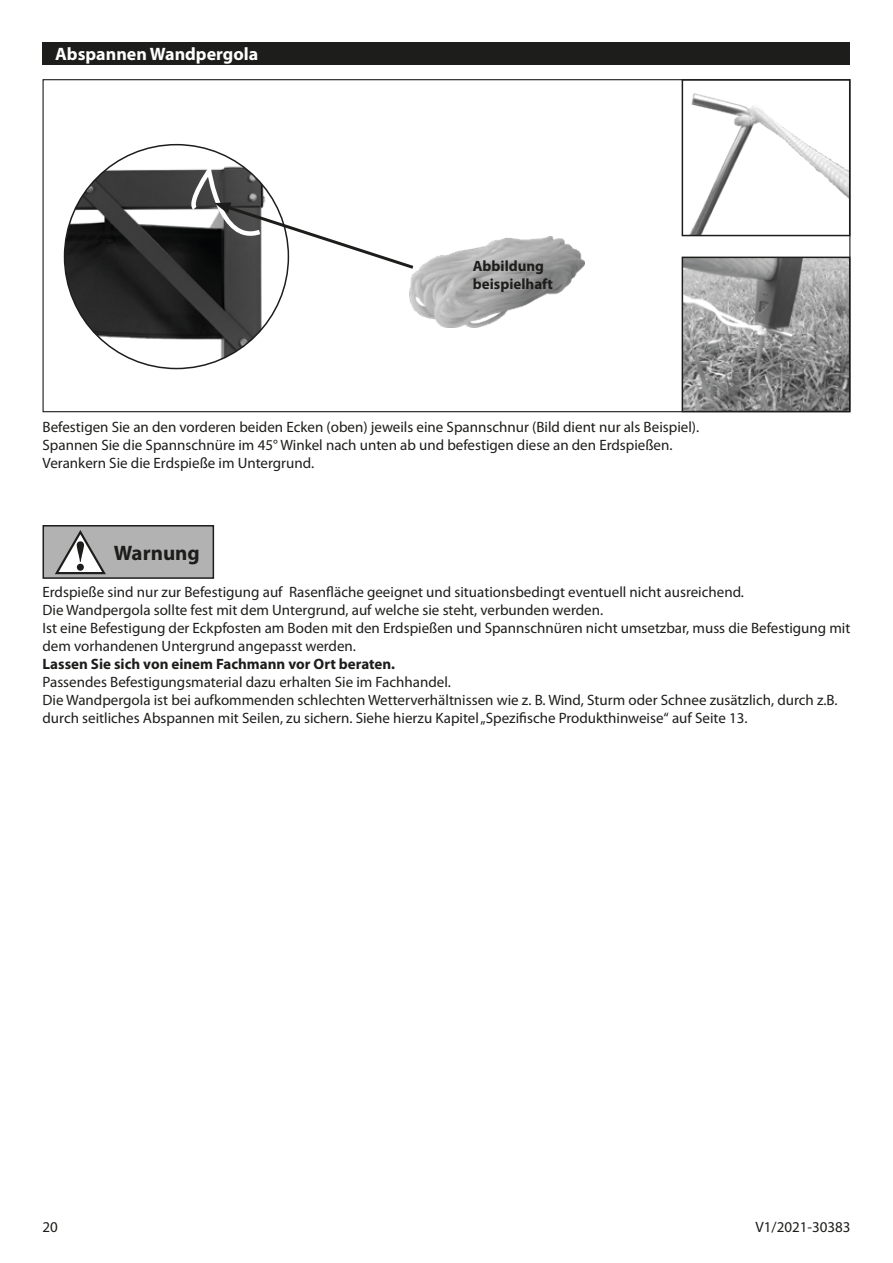
<style>
.page{position:relative;width:893px;height:1263px;background:#fff}
.page>*{position:absolute;margin:0;border:0;box-sizing:border-box;transform-origin:0 0}
.t1{font:700 21px "Myriad Pro";color:#1d1d1b}
.Montage_Bedienung_Ti{font:700 18px "Myriad Pro";color:#fff}
.Fließtext{font:15px/18px "Myriad Pro";color:#1d1d1b}
.Fließtext-2{font:700 15px "Myriad Pro";color:#1d1d1b}
.Fließtext_Unterkapit{font:700 15px "Myriad Pro";color:#1d1d1b}
</style>
<div class="page">
<div style="left:43px;top:43px;width:807px;height:17px;background:#1d1d1b"></div>
<div style="left:43px;top:47px;width:807px;height:18px;background:#1d1d1b"></div>
<div style="left:43px;top:526px;width:170px;height:52px;background:#b2b2b2"></div>
<div style="left:43px;top:525px;width:171px;height:54px;border:2px solid #1d1d1b"></div>
<svg style="left:55px;top:530px;width:51px;height:45px"></svg>
<img style="left:410px;top:236px;width:174px;height:91px">
<img style="left:685px;top:260px;width:162px;height:149px">
<div style="left:682px;top:257px;width:168px;height:155px;border:2px solid #1d1d1b"></div>
<img style="left:690px;top:94px;width:157px;height:139px">
<div style="left:682px;top:79px;width:168px;height:157px;border:2px solid #1d1d1b"></div>
<img style="left:65px;top:145px;width:223px;height:223px;border-radius:112px">
<svg style="left:188px;top:171px;width:229px;height:100px"></svg>
<p class="Montage_Bedienung_Ti" style="left:55px;top:42px;width:205px">Abspannen Wandpergola</p>
<p class="Fließtext_Unterkapit" style="left:473px;top:256px;width:73px">Abbildung</p>
<p class="Fließtext_Unterkapit" style="left:473px;top:274px;width:82px">beispielhaft</p>
<p class="Fließtext" style="left:43px;top:418px;width:658px">Befestigen Sie an den vorderen beiden Ecken (oben) jeweils eine Spannschnur (Bild dient nur als Beispiel).</p>
<p class="Fließtext" style="left:43px;top:436px;width:632px">Spannen Sie die Spannschnüre im 45° Winkel nach unten ab und befestigen diese an den Erdspießen.</p>
<p class="Fließtext" style="left:43px;top:454px;width:273px">Verankern Sie die Erdspieße im Untergrund.</p>
<p class="t1" style="left:114px;top:539px;width:87px">Warnung</p>
<p class="Fließtext" style="left:43px;top:582px;width:809px">Erdspieße sind nur zur Befestigung auf Rasenfläche geeignet und situationsbedingt eventuell nicht ausreichend.<br>Die Wandpergola sollte fest mit dem Untergrund, auf welche sie steht, verbunden werden.<br>Ist eine Befestigung der Eckpfosten am Boden mit den Erdspießen und Spannschnüren nicht umsetzbar, muss die Befestigung mit dem vorhandenen Untergrund angepasst werden.</p>
<p class="Fließtext-2" style="left:43px;top:654px;width:354px">Lassen Sie sich von einem Fachmann vor Ort beraten.</p>
<p class="Fließtext" style="left:43px;top:672px;width:797px">Passendes Befestigungsmaterial dazu erhalten Sie im Fachhandel.<br>Die Wandpergola ist bei aufkommenden schlechten Wetterverhältnissen wie z. B. Wind, Sturm oder Schnee zusätzlich, durch z.B. durch seitliches Abspannen mit Seilen, zu sichern. Siehe hierzu Kapitel „Spezifische Produkthinweise“ auf Seite 13.</p>
<p class="Fließtext" style="left:43px;top:1217px;width:17px">20</p>
<p class="Fließtext" style="left:756px;top:1217px;width:96px">V1/2021-30383</p>
</div>
